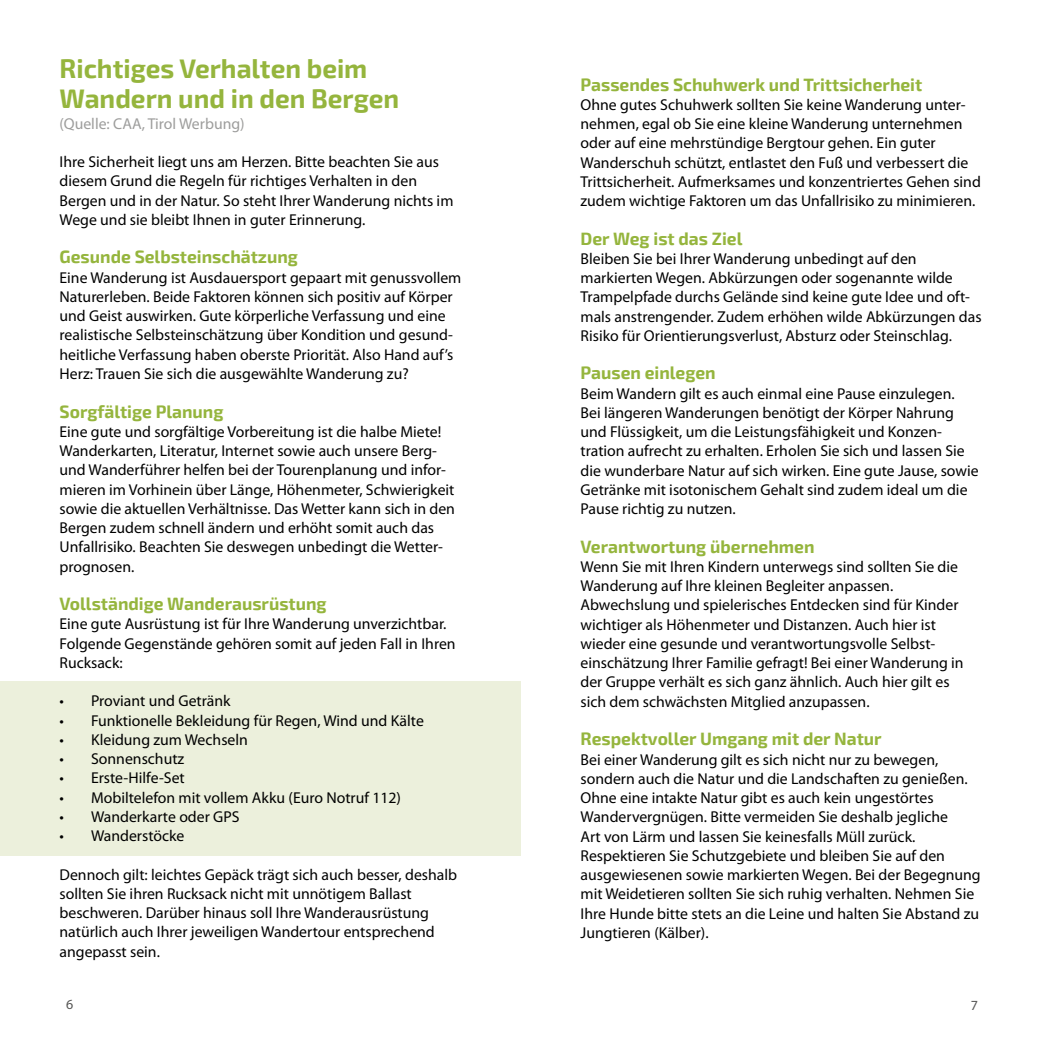
<style>
.page{position:relative;width:1042px;height:1042px;background:#fff}
.page>*{position:absolute;margin:0;border:0;box-sizing:border-box;transform-origin:0 0}
.t1{font:700 26.25px/29.8px "Exo 2";color:#95b53d}
.t2{font:700 17.5px "Exo 2";color:#95b53d}
.t3{font:15.75px/19.2px "Myriad Pro";color:#000}
.t4{font:15.75px "Myriad Pro";color:#9d9d9c}
.t5{font:14px "Myriad Pro";color:#575756}
</style>
<div class="page">
<div style="left:0;top:681px;width:521px;height:174px;background:#ecf0dc"></div>
<h1 class="t1" style="left:60px;top:54px;width:341px">Richtiges Verhalten beim<br>Wandern und in den Bergen</h1>
<p class="t4" style="left:60px;top:114px;width:187px">(Quelle: CAA, Tirol Werbung)</p>
<p class="t3" style="left:60px;top:152px;width:395px">Ihre Sicherheit liegt uns am Herzen. Bitte beachten Sie aus diesem Grund die Regeln für richtiges Verhalten in den Bergen und in der Natur. So steht Ihrer Wanderung nichts im Wege und sie bleibt Ihnen in guter Erinnerung.</p>
<p class="t2" style="left:60px;top:247px;width:240px">Gesunde Selbsteinschätzung</p>
<p class="t3" style="left:60px;top:267px;width:403px">Eine Wanderung ist Ausdauersport gepaart mit genussvollem Naturerleben. Beide Faktoren können sich positiv auf Körper und Geist auswirken. Gute körperliche Verfassung und eine realistische Selbsteinschätzung über Kondition und gesund&shy;heitliche Verfassung haben oberste Priorität. Also Hand auf’s Herz: Trauen Sie sich die ausgewählte Wanderung zu?</p>
<p class="t2" style="left:60px;top:401px;width:165px">Sorgfältige Planung</p>
<p class="t3" style="left:60px;top:421px;width:397px">Eine gute und sorgfältige Vorbereitung ist die halbe Miete!<br>Wanderkarten, Literatur, Internet sowie auch unsere Berg&shy;und Wanderführer helfen bei der Tourenplanung und infor&shy;mieren im Vorhinein über Länge, Höhenmeter, Schwierigkeit sowie die aktuellen Verhältnisse. Das Wetter kann sich in den Bergen zudem schnell ändern und erhöht somit auch das Unfallrisiko. Beachten Sie deswegen unbedingt die Wetter&shy;prognosen.</p>
<p class="t2" style="left:60px;top:593px;width:269px">Vollständige Wanderausrüstung</p>
<p class="t3" style="left:60px;top:614px;width:398px">Eine gute Ausrüstung ist für Ihre Wanderung unverzichtbar.<br>Folgende Gegenstände gehören somit auf jeden Fall in Ihren<br>Rucksack:</p>
<p class="t3" style="left:60px;top:691px;width:173px">• Proviant und Getränk</p>
<p class="t3" style="left:60px;top:710px;width:366px">• Funktionelle Bekleidung für Regen, Wind und Kälte</p>
<p class="t3" style="left:60px;top:729px;width:190px">• Kleidung zum Wechseln</p>
<p class="t3" style="left:60px;top:749px;width:126px">• Sonnenschutz</p>
<p class="t3" style="left:60px;top:768px;width:127px">• Erste-Hilfe-Set</p>
<p class="t3" style="left:60px;top:787px;width:343px">• Mobiltelefon mit vollem Akku (Euro Notruf 112)</p>
<p class="t3" style="left:60px;top:806px;width:181px">• Wanderkarte oder GPS</p>
<p class="t3" style="left:60px;top:826px;width:126px">• Wanderstöcke</p>
<p class="t3" style="left:60px;top:864px;width:399px">Dennoch gilt: leichtes Gepäck trägt sich auch besser, deshalb sollten Sie ihren Rucksack nicht mit unnötigem Ballast beschweren. Darüber hinaus soll Ihre Wanderausrüstung natürlich auch Ihrer jeweiligen Wandertour entsprechend angepasst sein.</p>
<p class="t5" style="left:66px;top:996px;width:9px">6</p>
<p class="t2" style="left:580px;top:74px;width:343px">Passendes Schuhwerk und Trittsicherheit</p>
<p class="t3" style="left:580px;top:95px;width:402px">Ohne gutes Schuhwerk sollten Sie keine Wanderung unter&shy;nehmen, egal ob Sie eine kleine Wanderung unternehmen oder auf eine mehrstündige Bergtour gehen. Ein guter Wanderschuh schützt, entlastet den Fuß und verbessert die Trittsicherheit. Aufmerksames und konzentriertes Gehen sind zudem wichtige Faktoren um das Unfallrisiko zu minimieren.</p>
<p class="t2" style="left:580px;top:228px;width:163px">Der Weg ist das Ziel</p>
<p class="t3" style="left:580px;top:249px;width:403px">Bleiben Sie bei Ihrer Wanderung unbedingt auf den markierten Wegen. Abkürzungen oder sogenannte wilde Trampelpfade durchs Gelände sind keine gute Idee und oft&shy;mals anstrengender. Zudem erhöhen wilde Abkürzungen das Risiko für Orientierungsverlust, Absturz oder Steinschlag.</p>
<p class="t2" style="left:580px;top:363px;width:137px">Pausen einlegen</p>
<p class="t3" style="left:580px;top:383px;width:400px">Beim Wandern gilt es auch einmal eine Pause einzulegen.<br>Bei längeren Wanderungen benötigt der Körper Nahrung und Flüssigkeit, um die Leistungsfähigkeit und Konzen&shy;tration aufrecht zu erhalten. Erholen Sie sich und lassen Sie die wunderbare Natur auf sich wirken. Eine gute Jause, sowie Getränke mit isotonischem Gehalt sind zudem ideal um die Pause richtig zu nutzen.</p>
<p class="t2" style="left:580px;top:536px;width:235px">Verantwortung übernehmen</p>
<p class="t3" style="left:580px;top:557px;width:385px">Wenn Sie mit Ihren Kindern unterwegs sind sollten Sie die Wanderung auf Ihre kleinen Begleiter anpassen.<br>Abwechslung und spielerisches Entdecken sind für Kinder wichtiger als Höhenmeter und Distanzen. Auch hier ist wieder eine gesunde und verantwortungsvolle Selbst&shy;einschätzung Ihrer Familie gefragt! Bei einer Wanderung in der Gruppe verhält es sich ganz ähnlich. Auch hier gilt es sich dem schwächsten Mitglied anzupassen.</p>
<p class="t2" style="left:580px;top:728px;width:303px">Respektvoller Umgang mit der Natur</p>
<p class="t3" style="left:580px;top:749px;width:402px">Bei einer Wanderung gilt es sich nicht nur zu bewegen, sondern auch die Natur und die Landschaften zu genießen.<br>Ohne eine intakte Natur gibt es auch kein ungestörtes Wandervergnügen. Bitte vermeiden Sie deshalb jegliche<br>Art von Lärm und lassen Sie keinesfalls Müll zurück.<br>Respektieren Sie Schutzgebiete und bleiben Sie auf den ausgewiesenen sowie markierten Wegen. Bei der Begegnung mit Weidetieren sollten Sie sich ruhig verhalten. Nehmen Sie Ihre Hunde bitte stets an die Leine und halten Sie Abstand zu Jungtieren (Kälber).</p>
<p class="t5" style="left:971px;top:996px;width:9px">7</p>
</div>
